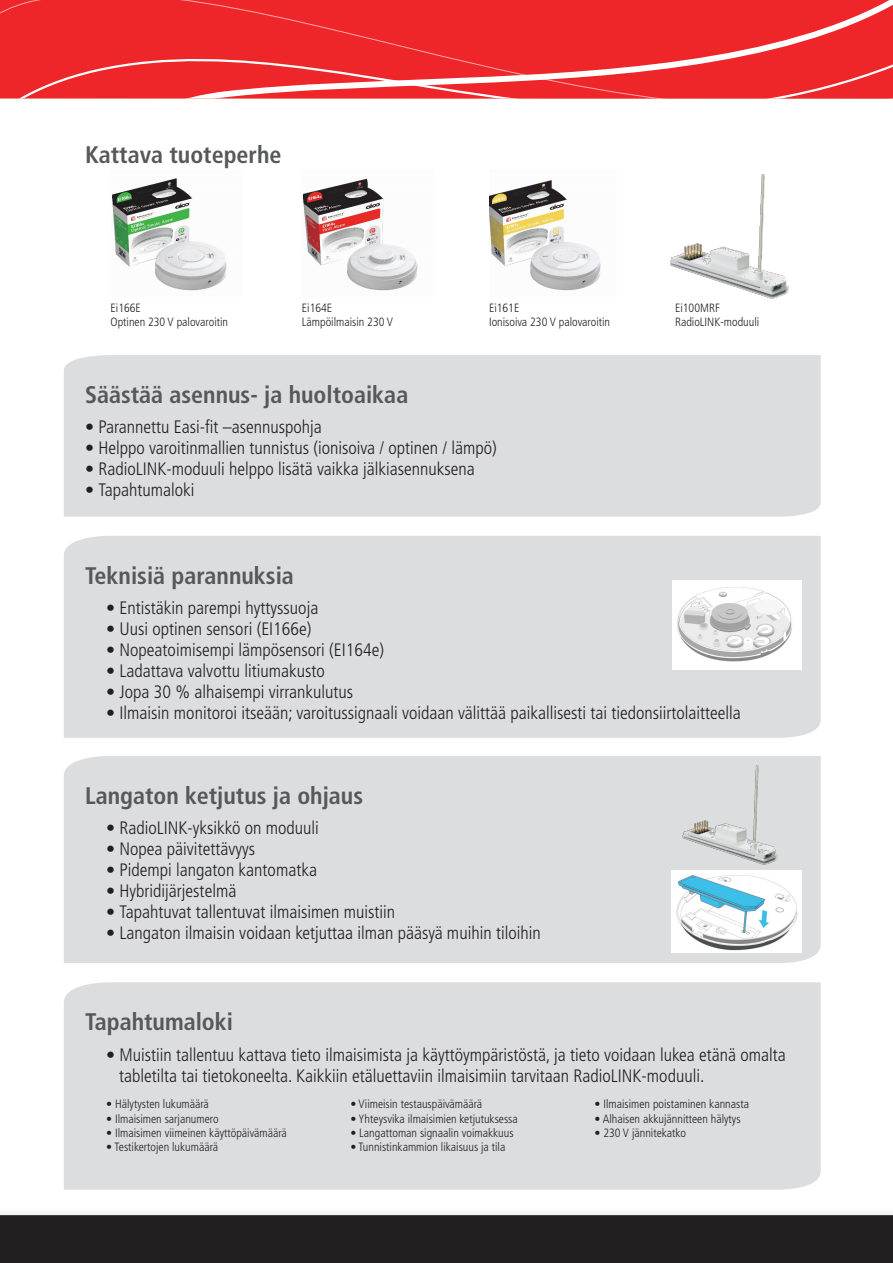
<style>
.page{position:relative;width:893px;height:1263px;background:#fff}
.page>*{position:absolute;margin:0;border:0;box-sizing:border-box;transform-origin:0 0}
.t1{font:700 condensed 24px "Frutiger LT Std";color:#57585a}
.t2{font:300 condensed 18px/21px "Frutiger LT Std";color:#231f20}
.t3{font:300 condensed 12px "Frutiger LT Std";color:#231f20}
.s1{font-weight:400}
</style>
<div class="page">
<div style="left:64px;top:355px;width:757px;height:162px;background:#dcdddf"></div>
<div style="left:0;top:1207px;width:893px;height:56px;background:#f8f7f8"></div>
<div style="left:0;top:1215px;width:893px;height:48px;background:#231f20"></div>
<svg style="left:0;top:0;width:893px;height:99px;background:#ef3437"></svg>
<img style="left:112px;top:178px;width:115px;height:113px">
<img style="left:303px;top:178px;width:115px;height:113px">
<img style="left:489px;top:180px;width:112px;height:111px">
<img style="left:671px;top:174px;width:119px;height:125px">
<div style="left:64px;top:536px;width:757px;height:202px;background:#dcdddf"></div>
<div style="left:64px;top:756px;width:757px;height:207px;background:#dcdddf"></div>
<img style="left:672px;top:870px;width:130px;height:82px">
<img style="left:672px;top:761px;width:119px;height:110px">
<div style="left:672px;top:580px;width:130px;height:90px;background:#fff"></div>
<img style="left:677px;top:587px;width:115px;height:75px">
<div style="left:64px;top:982px;width:757px;height:207px;background:#dcdddf"></div>
<p class="t1" style="left:85px;top:140px;width:198px">Kattava tuoteperhe</p>
<p class="t3" style="left:111px;top:301px;width:32px">Ei166E</p>
<p class="t3" style="left:111px;top:315px;width:119px">Optinen 230 V palovaroitin</p>
<p class="t3" style="left:302px;top:301px;width:32px">Ei164E</p>
<p class="t3" style="left:302px;top:315px;width:93px">Lämpöilmaisin 230 V</p>
<p class="t3" style="left:489px;top:301px;width:32px">Ei161E</p>
<p class="t3" style="left:489px;top:315px;width:123px">Ionisoiva 230 V palovaroitin</p>
<p class="t1" style="left:85px;top:380px;width:325px">Säästää asennus- ja huoltoaikaa</p>
<p class="t2" style="left:85px;top:417px;width:238px"><span class="s1">•</span> Parannettu Easi-fit –asennuspohja</p>
<p class="t2" style="left:85px;top:438px;width:413px"><span class="s1">•</span> Helppo varoitinmallien tunnistus (ionisoiva / optinen / lämpö)</p>
<p class="t2" style="left:85px;top:459px;width:391px"><span class="s1">•</span> RadioLINK-moduuli helppo lisätä vaikka jälkiasennuksena</p>
<p class="t2" style="left:85px;top:480px;width:111px"><span class="s1">•</span> Tapahtumaloki</p>
<p class="t3" style="left:675px;top:301px;width:46px">Ei100MRF</p>
<p class="t3" style="left:675px;top:315px;width:86px">RadioLINK-moduuli</p>
<p class="t1" style="left:85px;top:561px;width:210px">Teknisiä parannuksia</p>
<p class="t2" style="left:106px;top:598px;width:214px"><span class="s1">•</span> Entistäkin parempi hyttyssuoja</p>
<p class="t2" style="left:106px;top:619px;width:207px"><span class="s1">•</span> Uusi optinen sensori (EI166e)</p>
<p class="t2" style="left:106px;top:640px;width:279px"><span class="s1">•</span> Nopeatoimisempi lämpösensori (EI164e)</p>
<p class="t2" style="left:106px;top:661px;width:220px"><span class="s1">•</span> Ladattava valvottu litiumakusto</p>
<p class="t2" style="left:106px;top:682px;width:248px"><span class="s1">•</span> Jopa 30 % alhaisempi virrankulutus</p>
<p class="t2" style="left:106px;top:703px;width:636px"><span class="s1">•</span> Ilmaisin monitoroi itseään; varoitussignaali voidaan välittää paikallisesti tai tiedonsiirtolaitteella</p>
<p class="t1" style="left:85px;top:781px;width:280px">Langaton ketjutus ja ohjaus</p>
<p class="t2" style="left:106px;top:818px;width:214px"><span class="s1">•</span> RadioLINK-yksikkö on moduuli</p>
<p class="t2" style="left:106px;top:839px;width:150px"><span class="s1">•</span> Nopea päivitettävyys</p>
<p class="t2" style="left:106px;top:860px;width:212px"><span class="s1">•</span> Pidempi langaton kantomatka</p>
<p class="t2" style="left:106px;top:881px;width:132px"><span class="s1">•</span> Hybridijärjestelmä</p>
<p class="t2" style="left:106px;top:902px;width:290px"><span class="s1">•</span> Tapahtuvat tallentuvat ilmaisimen muistiin</p>
<p class="t2" style="left:106px;top:923px;width:436px"><span class="s1">•</span> Langaton ilmaisin voidaan ketjuttaa ilman pääsyä muihin tiloihin</p>
<p class="t1" style="left:85px;top:1007px;width:150px">Tapahtumaloki</p>
<p class="t2" style="left:119px;top:1044px;width:668px;text-indent:-13px"><span class="s1">•</span> Muistiin tallentuu kattava tieto ilmaisimista ja käyttöympäristöstä, ja tieto voidaan lukea etänä omalta tabletilta tai tietokoneelta. Kaikkiin etäluettaviin ilmaisimiin tarvitaan RadioLINK-moduuli.</p>
<p class="t3" style="left:106px;top:1097px;width:104px">• Hälytysten lukumäärä</p>
<p class="t3" style="left:106px;top:1112px;width:114px">• Ilmaisimen sarjanumero</p>
<p class="t3" style="left:106px;top:1126px;width:182px">• Ilmaisimen viimeinen käyttöpäivämäärä</p>
<p class="t3" style="left:106px;top:1140px;width:113px">• Testikertojen lukumäärä</p>
<p class="t3" style="left:595px;top:1097px;width:156px">• Ilmaisimen poistaminen kannasta</p>
<p class="t3" style="left:595px;top:1112px;width:147px">• Alhaisen akkujännitteen hälytys</p>
<p class="t3" style="left:595px;top:1126px;width:93px">• 230 V jännitekatko</p>
<p class="t3" style="left:350px;top:1097px;width:133px">• Viimeisin testauspäivämäärä</p>
<p class="t3" style="left:350px;top:1112px;width:169px">• Yhteysvika ilmaisimien ketjutuksessa</p>
<p class="t3" style="left:350px;top:1126px;width:165px">• Langattoman signaalin voimakkuus</p>
<p class="t3" style="left:350px;top:1140px;width:156px">• Tunnistinkammion likaisuus ja tila</p>
</div>
